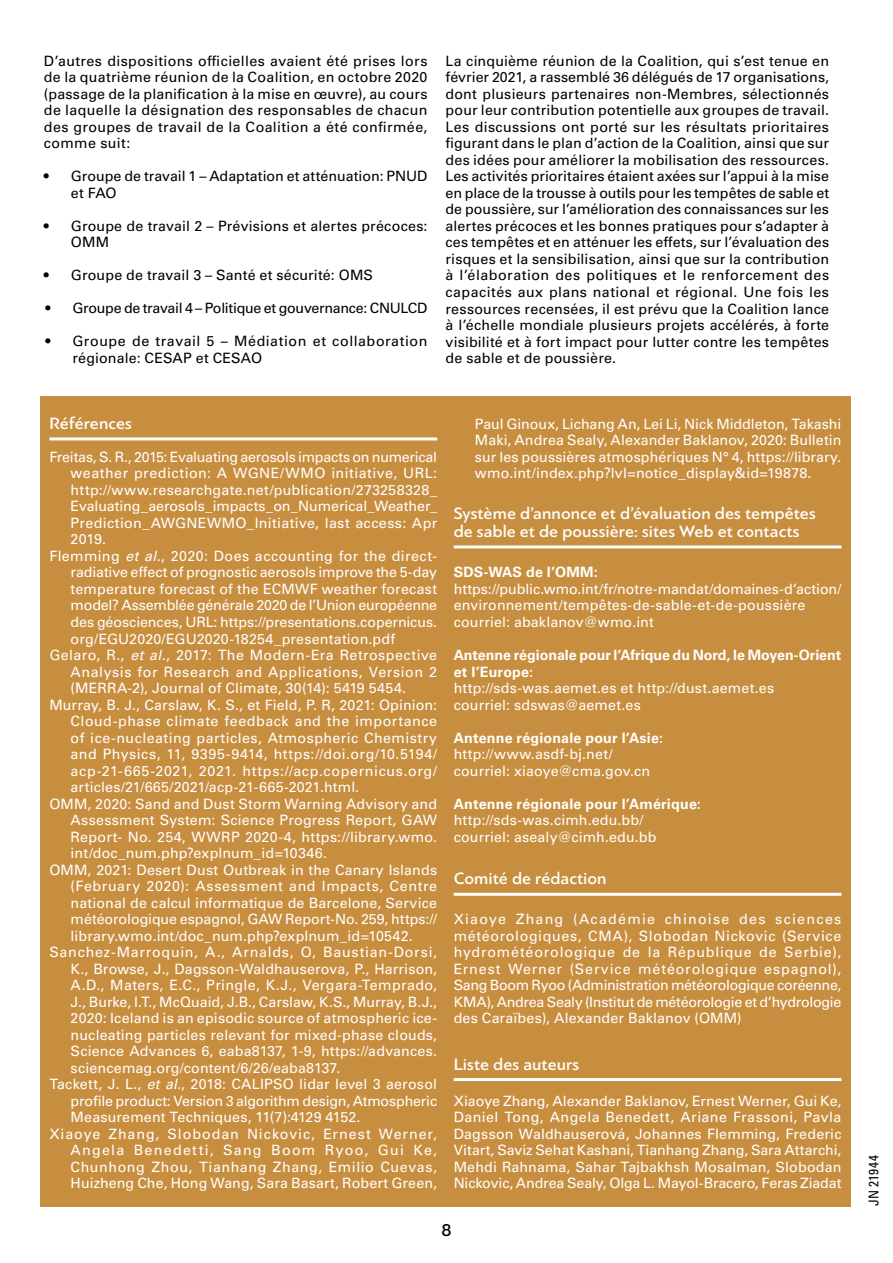
<style>
.page{position:relative;width:893px;height:1263px;background:#fff}
.page>*{position:absolute;margin:0;border:0;box-sizing:border-box;transform-origin:0 0}
.t1{font:500 18px "PF Bague Sans Pro";color:#000}
.t2{font:500 17.25px/18px "PF Bague Sans Pro";letter-spacing:.005em;color:#fff}
.t3{font:14.25px/16.5px "Univers LTCYR 55 Roman";letter-spacing:.01em;color:#fff}
.t4{font:14.25px/16.5px "Univers LTCYR 55 Roman";letter-spacing:.01em;color:#000;text-align:justify}
.t5{font:14.25px "Univers LTCYR 55 Roman";letter-spacing:.03em;color:#fff}
.t6{font:700 14.25px/16.5px "Univers LTCYR 65";letter-spacing:.01em;color:#fff}
.t7{font:14.25px "Univers LTCYR 55 Roman";letter-spacing:.04em;color:#fff}
.t8{font:14.25px "Univers LTCYR 55 Roman";letter-spacing:-.015em;color:#fff}
.t9{font:14.25px "Univers LTCYR 55 Roman";letter-spacing:.035em;color:#fff}
.t10{font:14.25px/16.5px "Univers LTCYR 55 Roman";letter-spacing:.035em;color:#000}
.t11{font:14.25px "Univers LTCYR 55 Roman";letter-spacing:-.02em;color:#fff}
.t12{font:14.25px "Univers LTCYR 55 Roman";letter-spacing:-.01em;color:#fff}
.t13{font:14.25px "Univers LTCYR 55 Roman";letter-spacing:.045em;color:#fff}
.t14{font:14.25px "Univers LTCYR 55 Roman";letter-spacing:-.02em;color:#000}
.t15{font:14.25px "Univers LTCYR 55 Roman";letter-spacing:.05em;color:#fff}
.t16{font:14.25px "Univers LTCYR 55 Roman";letter-spacing:.065em;color:#fff}
.t17{font:14.25px "Univers LTCYR 55 Roman";letter-spacing:.085em;color:#fff}
.t18{font:condensed 13.5px "Univers LTCYR 57";letter-spacing:.025em;color:#000}
.s1{font-family:"Univers LTCYR 55";font-style:italic}
</style>
<div class="page">
<div style="left:40px;top:396px;width:810px;height:810px;background:#c88e3f"></div>
<hr style="left:49px;top:437px;width:388px;height:3px;background:#fff">
<hr style="left:454px;top:545px;width:387px;height:3px;background:#fff">
<hr style="left:454px;top:893px;width:387px;height:3px;background:#fff">
<hr style="left:454px;top:1078px;width:387px;height:3px;background:#fff">
<p class="t4" style="left:44px;top:52px;width:385px">D’autres dispositions officielles avaient été prises lors de la quatrième réunion de la Coalition, en octobre 2020 (passage de la planification à la mise en œuvre), au cours de laquelle la désignation des responsables de chacun des groupes de travail de la Coalition a été confirmée, comme suit:</p>
<p class="t4" style="left:71px;top:167px;width:358px;text-indent:-27px">• Groupe de travail 1 – Adaptation et atténuation: PNUD et FAO</p>
<p class="t4" style="left:71px;top:217px;width:358px;text-indent:-27px">• Groupe de travail 2 – Prévisions et alertes précoces:<br>OMM</p>
<p class="t4" style="left:44px;top:267px;width:331px">• Groupe de travail 3 – Santé et sécurité: OMS</p>
<p class="t14" style="left:45px;top:299px;width:384px">• Groupe de travail 4 – Politique et gouvernance: CNULCD</p>
<p class="t10" style="left:72px;top:333px;width:357px;text-indent:-27px">• Groupe de travail 5 – Médiation et collaboration régionale: CESAP et CESAO</p>
<p class="t4" style="left:445px;top:52px;width:385px">La cinquième réunion de la Coalition, qui s’est tenue en février 2021, a rassemblé 36 délégués de 17 organisations, dont plusieurs partenaires non-Membres, sélectionnés pour leur contribution potentielle aux groupes de travail.<br>Les discussions ont porté sur les résultats prioritaires figurant dans le plan d’action de la Coalition, ainsi que sur des idées pour améliorer la mobilisation des ressources.<br>Les activités prioritaires étaient axées sur l’appui à la mise en place de la trousse à outils pour les tempêtes de sable et de poussière, sur l’amélioration des connaissances sur les alertes précoces et les bonnes pratiques pour s’adapter à ces tempêtes et en atténuer les effets, sur l’évaluation des risques et la sensibilisation, ainsi que sur la contribution à l’élaboration des politiques et le renforcement des capacités aux plans national et régional. Une fois les ressources recensées, il est prévu que la Coalition lance à l’échelle mondiale plusieurs projets accélérés, à forte visibilité et à fort impact pour lutter contre les tempêtes de sable et de poussière.</p>
<p class="t2" style="left:49px;top:414px;width:84px">Références</p>
<p class="t11" style="left:49px;top:447px;width:389px">Freitas, S. R., 2015: Evaluating aerosols impacts on numerical</p>
<p class="t5" style="left:71px;top:463px;width:368px">weather prediction: A WGNE/WMO initiative, URL:</p>
<p class="t3" style="left:71px;top:481px;width:368px">http://www.researchgate.net/publication/273258328_</p>
<p class="t3" style="left:71px;top:497px;width:368px">Evaluating_aerosols_impacts_on_Numerical_Weather_</p>
<p class="t3" style="left:71px;top:514px;width:368px">Prediction_AWGNEWMO_Initiative, last access: Apr</p>
<p class="t3" style="left:71px;top:530px;width:37px">2019.</p>
<p class="t3" style="left:49px;top:547px;width:389px">Flemming <span class="s1">et al.</span>, 2020: Does accounting for the direct-</p>
<p class="t12" style="left:71px;top:562px;width:368px">radiative effect of prognostic aerosols improve the 5-day</p>
<p class="t3" style="left:71px;top:580px;width:368px">temperature forecast of the ECMWF weather forecast</p>
<p class="t8" style="left:71px;top:595px;width:368px">model? Assemblée générale 2020 de l’Union européenne</p>
<p class="t3" style="left:71px;top:613px;width:368px">des géosciences, URL: https://presentations.copernicus.</p>
<p class="t3" style="left:71px;top:629px;width:326px">org/EGU2020/EGU2020-18254_presentation.pdf</p>
<p class="t5" style="left:49px;top:645px;width:389px">Gelaro, R., <span class="s1">et al.</span>, 2017: The Modern-Era Retrospective</p>
<p class="t7" style="left:71px;top:662px;width:368px">Analysis for Research and Applications, Version 2</p>
<p class="t3" style="left:71px;top:679px;width:337px">(MERRA-2), Journal of Climate, 30(14): 5419 5454.</p>
<p class="t3" style="left:49px;top:695px;width:389px">Murray, B. J., Carslaw, K. S., et Field, P. R, 2021: Opinion:</p>
<p class="t9" style="left:71px;top:711px;width:368px">Cloud-phase climate feedback and the importance</p>
<p class="t5" style="left:71px;top:728px;width:368px">of ice-nucleating particles, Atmospheric Chemistry</p>
<p class="t9" style="left:71px;top:744px;width:368px">and Physics, 11, 9395-9414, https://doi.org/10.5194/</p>
<p class="t13" style="left:71px;top:761px;width:368px">acp-21-665-2021, 2021. https://acp.copernicus.org/</p>
<p class="t3" style="left:71px;top:778px;width:290px">articles/21/665/2021/acp-21-665-2021.html.</p>
<p class="t3" style="left:49px;top:795px;width:389px">OMM, 2020: Sand and Dust Storm Warning Advisory and</p>
<p class="t3" style="left:71px;top:811px;width:368px">Assessment System: Science Progress Report, GAW</p>
<p class="t3" style="left:71px;top:828px;width:368px">Report- No. 254, WWRP 2020-4, https://library.wmo.</p>
<p class="t3" style="left:71px;top:844px;width:258px">int/doc_num.php?explnum_id=10346.</p>
<p class="t3" style="left:49px;top:861px;width:389px">OMM, 2021: Desert Dust Outbreak in the Canary Islands</p>
<p class="t7" style="left:71px;top:876px;width:368px">(February 2020): Assessment and Impacts, Centre</p>
<p class="t3" style="left:71px;top:894px;width:368px">national de calcul informatique de Barcelone, Service</p>
<p class="t3" style="left:71px;top:910px;width:368px">météorologique espagnol, GAW Report-No. 259, https://</p>
<p class="t3" style="left:71px;top:927px;width:344px">library.wmo.int/doc_num.php?explnum_id=10542.</p>
<p class="t15" style="left:49px;top:942px;width:389px">Sanchez-Marroquin, A., Arnalds, O, Baustian-Dorsi,</p>
<p class="t3" style="left:71px;top:960px;width:368px">K., Browse, J., Dagsson-Waldhauserova, P., Harrison,</p>
<p class="t3" style="left:71px;top:976px;width:368px">A.D., Maters, E.C., Pringle, K.J., Vergara-Temprado,</p>
<p class="t3" style="left:71px;top:993px;width:368px">J., Burke, I.T., McQuaid, J.B., Carslaw, K.S., Murray, B.J.,</p>
<p class="t3" style="left:71px;top:1009px;width:368px">2020: Iceland is an episodic source of atmospheric ice-</p>
<p class="t3" style="left:71px;top:1026px;width:368px">nucleating particles relevant for mixed-phase clouds,</p>
<p class="t3" style="left:71px;top:1042px;width:368px">Science Advances 6, eaba8137, 1-9, https://advances.</p>
<p class="t3" style="left:71px;top:1059px;width:271px">sciencemag.org/content/6/26/eaba8137.</p>
<p class="t3" style="left:49px;top:1075px;width:389px">Tackett, J. L., <span class="s1">et al.</span>, 2018: CALIPSO lidar level 3 aerosol</p>
<p class="t8" style="left:71px;top:1091px;width:368px">profile product: Version 3 algorithm design, Atmospheric</p>
<p class="t3" style="left:71px;top:1108px;width:291px">Measurement Techniques, 11(7):4129 4152.</p>
<p class="t16" style="left:49px;top:1124px;width:389px">Xiaoye Zhang, Slobodan Nickovic, Ernest Werner,</p>
<p class="t17" style="left:71px;top:1140px;width:368px">Angela Benedetti, Sang Boom Ryoo, Gui Ke,</p>
<p class="t7" style="left:71px;top:1157px;width:368px">Chunhong Zhou, Tianhang Zhang, Emilio Cuevas,</p>
<p class="t3" style="left:71px;top:1174px;width:368px">Huizheng Che, Hong Wang, Sara Basart, Robert Green,</p>
<p class="t3" style="left:475px;top:415px;width:368px;text-align:justify">Paul Ginoux, Lichang An, Lei Li, Nick Middleton, Takashi Maki, Andrea Sealy, Alexander Baklanov, 2020: Bulletin sur les poussières atmosphériques N° 4, https://library. wmo.int/index.php?lvl=notice_display&amp;id=19878.</p>
<p class="t2" style="left:454px;top:504px;width:364px">Système d’annonce et d’évaluation des tempêtes de sable et de poussière: sites Web et contacts</p>
<p class="t6" style="left:454px;top:563px;width:145px">SDS-WAS de l’OMM:</p>
<p class="t3" style="left:454px;top:580px;width:389px">https://public.wmo.int/fr/notre-mandat/domaines-d’action/ environnement/tempêtes-de-sable-et-de-poussière courriel: abaklanov@wmo.int</p>
<p class="t6" style="left:454px;top:646px;width:389px">Antenne régionale pour l’Afrique du Nord, le Moyen‑Orient et l’Europe:</p>
<p class="t3" style="left:454px;top:679px;width:322px">http://sds-was.aemet.es et http://dust.aemet.es courriel: sdswas@aemet.es</p>
<p class="t6" style="left:454px;top:728px;width:211px">Antenne régionale pour l’Asie:</p>
<p class="t3" style="left:454px;top:745px;width:198px">http://www.asdf-bj.net/ courriel: xiaoye@cma.gov.cn</p>
<p class="t6" style="left:454px;top:794px;width:249px">Antenne régionale pour l’Amérique:</p>
<p class="t3" style="left:454px;top:811px;width:204px">http://sds-was.cimh.edu.bb/ courriel: asealy@cimh.edu.bb</p>
<p class="t2" style="left:454px;top:870px;width:155px">Comité de rédaction</p>
<p class="t3" style="left:454px;top:910px;width:389px;text-align:justify">Xiaoye Zhang (Académie chinoise des sciences météorologiques, CMA), Slobodan Nickovic (Service hydrométéorologique de la République de Serbie), Ernest Werner (Service météorologique espagnol), Sang Boom Ryoo (Administration météorologique coréenne, KMA), Andrea Sealy (Institut de météorologie et d’hydrologie des Caraïbes), Alexander Baklanov (OMM)</p>
<p class="t2" style="left:454px;top:1055px;width:127px">Liste des auteurs</p>
<p class="t3" style="left:454px;top:1091px;width:389px;text-align:justify">Xiaoye Zhang, Alexander Baklanov, Ernest Werner, Gui Ke, Daniel Tong, Angela Benedett, Ariane Frassoni, Pavla Dagsson Waldhauserová, Johannes Flemming, Frederic Vitart, Saviz Sehat Kashani, Tianhang Zhang, Sara Attarchi, Mehdi Rahnama, Sahar Tajbakhsh Mosalman, Slobodan Nickovic, Andrea Sealy, Olga L. Mayol-Bracero, Feras Ziadat</p>
<p class="t1" style="left:441px;top:1219px;width:12px">8</p>
<p class="t18" style="left:865px;top:1206px;width:52px;rotate:-90deg">JN 21944</p>
</div>
